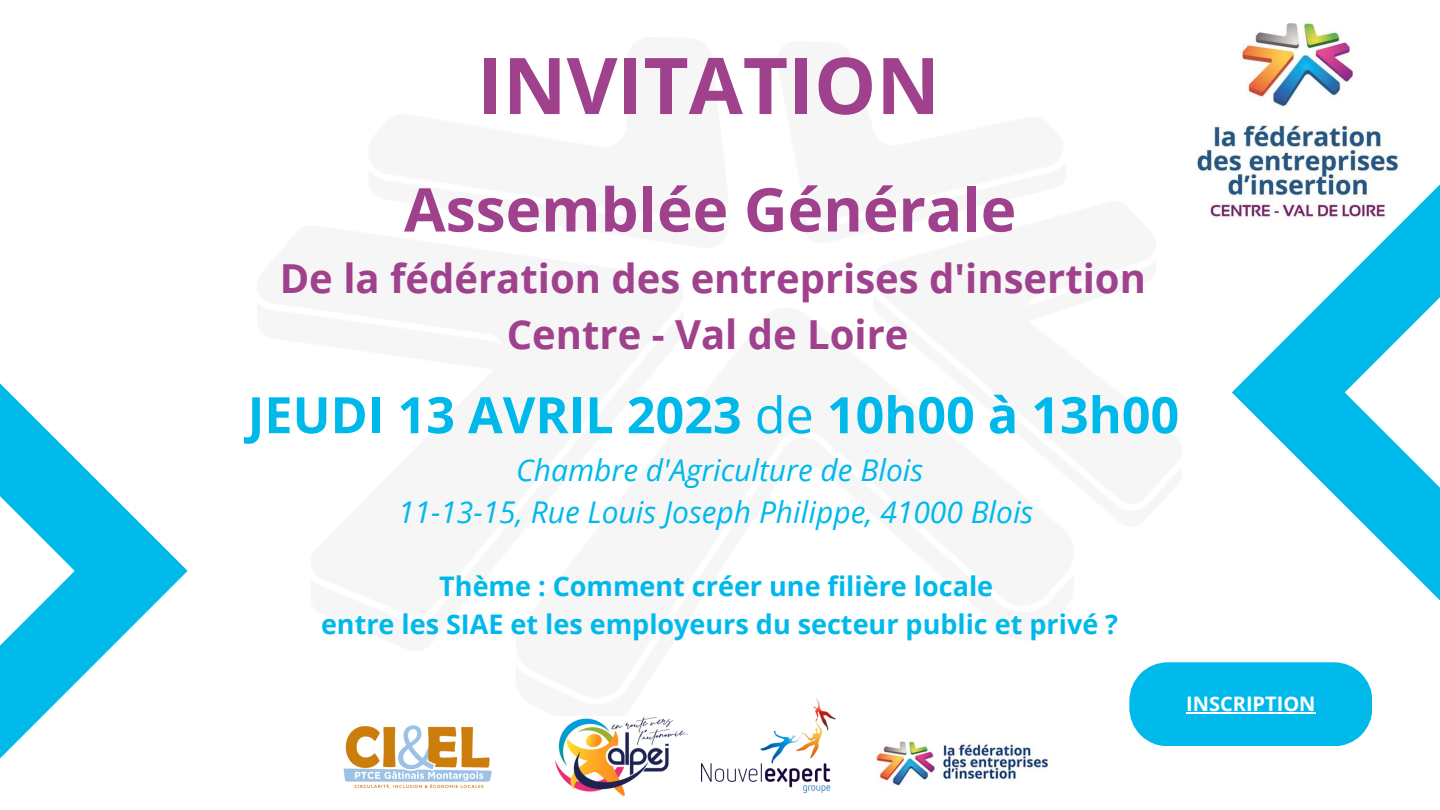
<style>
.page{position:relative;width:1440px;height:810px;background:#fff}
.page>*{position:absolute;margin:0;border:0;box-sizing:border-box;transform-origin:0 0}
.t1{font:700 78.3px "Open Sans";color:#9f418c}
.t2{font:700 60.3px "Open Sans";color:#9f418c}
.t3{font:700 50.3px "Open Sans";color:#00b9eb}
.t4{font:700 40px/55.5px "Open Sans";color:#9f418c;text-align:center}
.t5{font:italic 30px/42px "Open Sans";color:#00b9eb;text-align:center}
.t6{font:700 27px/37.5px "Open Sans";color:#00b9eb;text-align:center}
.t7{font:700 20px "Open Sans";color:#fff}
.s1{font-weight:400}
</style>
<div class="page">
<img style="left:1197px;top:23px;width:184px;height:195px">
<img style="left:876px;top:741px;width:173px;height:45px">
<svg style="left:0;top:383px;width:188px;height:376px"></svg>
<svg style="left:1232px;top:153px;width:208px;height:448px"></svg>
<img style="left:701px;top:699px;width:135px;height:93px">
<img style="left:556px;top:717px;width:132px;height:78px">
<svg style="left:1129px;top:662px;width:243px;height:84px;background:#12beec"></svg>
<hr style="left:1186px;top:713px;width:130px;height:1px;background:#fff">
<img style="left:343px;top:725px;width:149px;height:64px">
<h1 class="t1" style="left:477px;top:30px;width:464px">INVITATION</h1>
<h2 class="t2" style="left:404px;top:167px;width:614px">Assemblée Générale</h2>
<h3 class="t4" style="left:280px;top:250px;width:868px">De la fédération des entreprises d'insertion<br>Centre - Val de Loire</h3>
<h3 class="t3" style="left:248px;top:380px;width:933px">JEUDI 13 AVRIL 2023 <span class="s1">de</span> 10h00 à 13h00</h3>
<p class="t5" style="left:398px;top:449px;width:637px">Chambre d'Agriculture de Blois<br>11-13-15, Rue Louis Joseph Philippe, 41000 Blois</p>
<p class="t6" style="left:321px;top:567px;width:799px">Thème : Comment créer une filière locale<br>entre les SIAE et les employeurs du secteur public et privé ?</p>
<p class="t7" style="left:1186px;top:690px;width:131px">INSCRIPTION</p>
</div>
